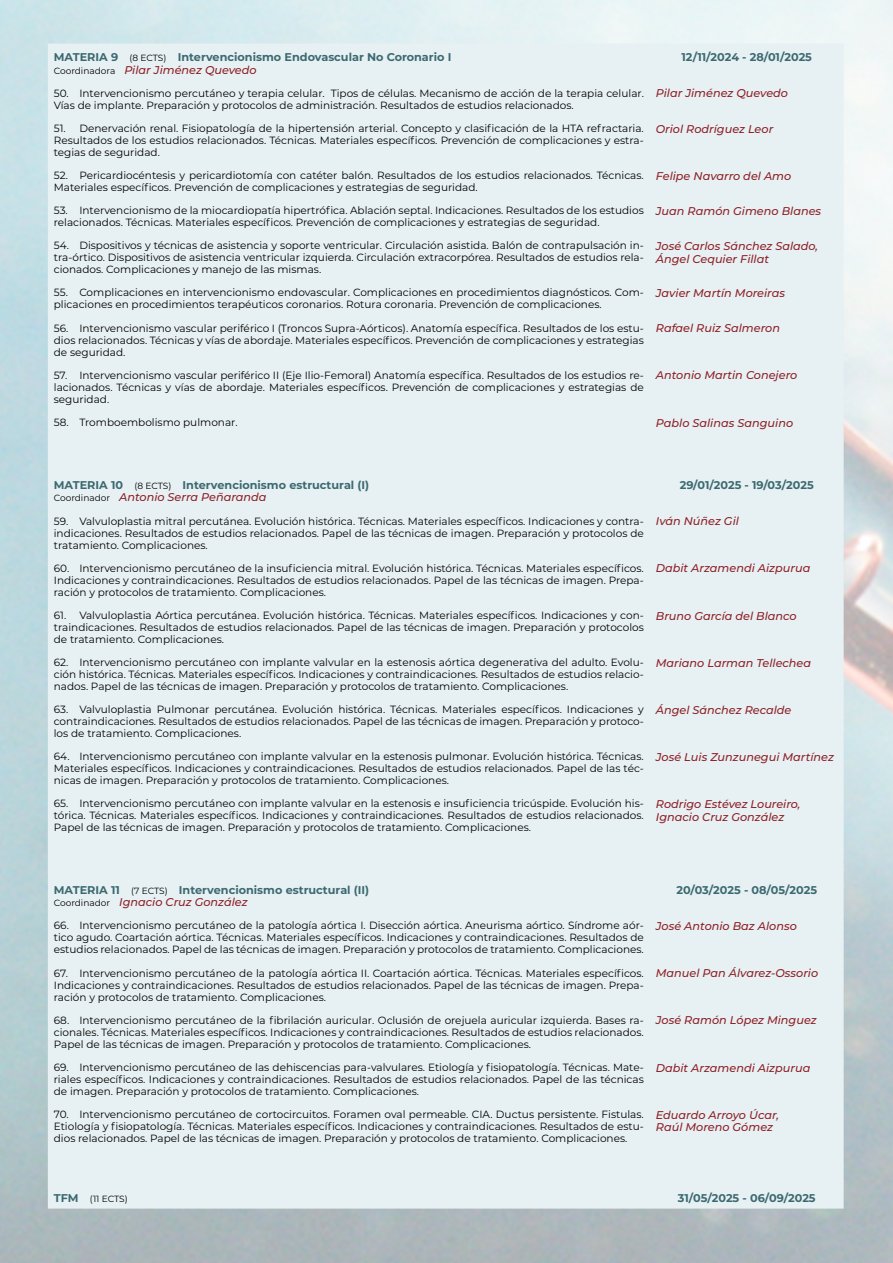
<style>
.page{position:relative;width:893px;height:1263px;background:#fff}
.page>*{position:absolute;margin:0;border:0;box-sizing:border-box;transform-origin:0 0}
.t1{font:italic 500 11.25px/12.8px "Montserrat";color:#8e2027}
.t2{font:700 11.25px/12.8px "Montserrat";color:#3c6971}
.t3{font:10.5px/12px "Montserrat";color:#000;text-align:justify}
.t4{font:9px "Montserrat";letter-spacing:-.005em;color:#000}
.s1{font-weight:400;font-size:9px;color:#000}
.s2{font-weight:500;font-style:italic;color:#8e2027}
.s3{font-weight:700;font-size:11.25px;color:#3c6971}
</style>
<div class="page">
<div style="left:48px;top:44px;width:796px;height:1164px;background:#e7f1f3"></div>
<p class="t2" style="left:54px;top:50px;width:399px">MATERIA 9 <span class="s1">(8 ECTS)</span> Intervencionismo Endovascular No Coronario I<br><span class="s1">Coordinadora</span> <span class="s2">Pilar Jiménez Quevedo</span></p>
<p class="t2" style="left:681px;top:50px;width:132px">12/11/2024 - 28/01/2025</p>
<p class="t3" style="left:54px;top:87px;width:591px">50. Intervencionismo percutáneo y terapia celular. Tipos de células. Mecanismo de acción de la terapia celular.<br>Vías de implante. Preparación y protocolos de administración. Resultados de estudios relacionados.</p>
<p class="t1" style="left:656px;top:87px;width:134px">Pilar Jiménez Quevedo</p>
<p class="t3" style="left:54px;top:122px;width:591px">51. Denervación renal. Fisiopatología de la hipertensión arterial. Concepto y clasificación de la HTA refractaria.<br>Resultados de los estudios relacionados. Técnicas. Materiales específicos. Prevención de complicaciones y estra&shy;tegias de seguridad.</p>
<p class="t1" style="left:656px;top:122px;width:119px">Oriol Rodríguez Leor</p>
<p class="t3" style="left:54px;top:169px;width:591px">52. Pericardiocéntesis y pericardiotomía con catéter balón. Resultados de los estudios relacionados. Técnicas.<br>Materiales específicos. Prevención de complicaciones y estrategias de seguridad.</p>
<p class="t1" style="left:656px;top:169px;width:137px">Felipe Navarro del Amo</p>
<p class="t3" style="left:54px;top:204px;width:591px">53. Intervencionismo de la miocardiopatía hipertrófica. Ablación septal. Indicaciones. Resultados de los estudios relacionados. Técnicas. Materiales específicos. Prevención de complicaciones y estrategias de seguridad.</p>
<p class="t1" style="left:656px;top:204px;width:167px">Juan Ramón Gimeno Blanes</p>
<p class="t3" style="left:54px;top:239px;width:591px">54. Dispositivos y técnicas de asistencia y soporte ventricular. Circulación asistida. Balón de contrapulsación in&shy;tra-órtico. Dispositivos de asistencia ventricular izquierda. Circulación extracorpórea. Resultados de estudios rela&shy;cionados. Complicaciones y manejo de las mismas.</p>
<p class="t1" style="left:656px;top:239px;width:164px">José Carlos Sánchez Salado,<br>Ángel Cequier Fillat</p>
<p class="t3" style="left:54px;top:286px;width:591px">55. Complicaciones en intervencionismo endovascular. Complicaciones en procedimientos diagnósticos. Com&shy;plicaciones en procedimientos terapéuticos coronarios. Rotura coronaria. Prevención de complicaciones.</p>
<p class="t1" style="left:656px;top:286px;width:131px">Javier Martín Moreiras</p>
<p class="t3" style="left:54px;top:321px;width:591px">56. Intervencionismo vascular periférico I (Troncos Supra-Aórticos). Anatomía específica. Resultados de los estu&shy;dios relacionados. Técnicas y vías de abordaje. Materiales específicos. Prevención de complicaciones y estrategias de seguridad.</p>
<p class="t1" style="left:656px;top:321px;width:126px">Rafael Ruiz Salmeron</p>
<p class="t3" style="left:54px;top:369px;width:591px">57. Intervencionismo vascular periférico II (Eje Ilio-Femoral) Anatomía específica. Resultados de los estudios re&shy;lacionados. Técnicas y vías de abordaje. Materiales específicos. Prevención de complicaciones y estrategias de seguridad.</p>
<p class="t1" style="left:656px;top:369px;width:143px">Antonio Martin Conejero</p>
<p class="t3" style="left:54px;top:416px;width:185px">58. Tromboembolismo pulmonar.</p>
<p class="t1" style="left:656px;top:416px;width:139px">Pablo Salinas Sanguino</p>
<p class="t2" style="left:54px;top:478px;width:317px">MATERIA 10 <span class="s1">(8 ECTS)</span> Intervencionismo estructural (I)<br><span class="s1">Coordinador</span> <span class="s2">Antonio Serra Peñaranda</span></p>
<p class="t2" style="left:680px;top:478px;width:136px">29/01/2025 - 19/03/2025</p>
<p class="t3" style="left:54px;top:514px;width:591px">59. Valvuloplastia mitral percutánea. Evolución histórica. Técnicas. Materiales específicos. Indicaciones y contra&shy;indicaciones. Resultados de estudios relacionados. Papel de las técnicas de imagen. Preparación y protocolos de tratamiento. Complicaciones.</p>
<p class="t1" style="left:656px;top:514px;width:85px">Iván Núñez Gil</p>
<p class="t3" style="left:54px;top:562px;width:591px">60. Intervencionismo percutáneo de la insuficiencia mitral. Evolución histórica. Técnicas. Materiales específicos.<br>Indicaciones y contraindicaciones. Resultados de estudios relacionados. Papel de las técnicas de imagen. Prepa&shy;ración y protocolos de tratamiento. Complicaciones.</p>
<p class="t1" style="left:656px;top:562px;width:156px">Dabit Arzamendi Aizpurua</p>
<p class="t3" style="left:54px;top:609px;width:592px">61. Valvuloplastia Aórtica percutánea. Evolución histórica. Técnicas. Materiales específicos. Indicaciones y con&shy;traindicaciones. Resultados de estudios relacionados. Papel de las técnicas de imagen. Preparación y protocolos de tratamiento. Complicaciones.</p>
<p class="t1" style="left:656px;top:609px;width:142px">Bruno García del Blanco</p>
<p class="t3" style="left:54px;top:656px;width:592px">62. Intervencionismo percutáneo con implante valvular en la estenosis aórtica degenerativa del adulto. Evolu&shy;ción histórica. Técnicas. Materiales específicos. Indicaciones y contraindicaciones. Resultados de estudios relacio&shy;nados. Papel de las técnicas de imagen. Preparación y protocolos de tratamiento. Complicaciones.</p>
<p class="t1" style="left:656px;top:656px;width:157px">Mariano Larman Tellechea</p>
<p class="t3" style="left:54px;top:703px;width:591px">63. Valvuloplastia Pulmonar percutánea. Evolución histórica. Técnicas. Materiales específicos. Indicaciones y contraindicaciones. Resultados de estudios relacionados. Papel de las técnicas de imagen. Preparación y protoco&shy;los de tratamiento. Complicaciones.</p>
<p class="t1" style="left:656px;top:703px;width:137px">Ángel Sánchez Recalde</p>
<p class="t3" style="left:54px;top:750px;width:591px">64. Intervencionismo percutáneo con implante valvular en la estenosis pulmonar. Evolución histórica. Técnicas.<br>Materiales específicos. Indicaciones y contraindicaciones. Resultados de estudios relacionados. Papel de las téc&shy;nicas de imagen. Preparación y protocolos de tratamiento. Complicaciones.</p>
<p class="t1" style="left:656px;top:750px;width:180px">José Luis Zunzunegui Martínez</p>
<p class="t3" style="left:54px;top:797px;width:591px">65. Intervencionismo percutáneo con implante valvular en la estenosis e insuficiencia tricúspide. Evolución his&shy;tórica. Técnicas. Materiales específicos. Indicaciones y contraindicaciones. Resultados de estudios relacionados.<br>Papel de las técnicas de imagen. Preparación y protocolos de tratamiento. Complicaciones.</p>
<p class="t1" style="left:656px;top:797px;width:146px">Rodrigo Estévez Loureiro,<br>Ignacio Cruz González</p>
<p class="t2" style="left:54px;top:883px;width:317px">MATERIA 11 <span class="s1">(7 ECTS)</span> Intervencionismo estructural (II)<br><span class="s1">Coordinador</span> <span class="s2">Ignacio Cruz González</span></p>
<p class="t2" style="left:676px;top:883px;width:142px">20/03/2025 - 08/05/2025</p>
<p class="t3" style="left:54px;top:919px;width:592px">66. Intervencionismo percutáneo de la patología aórtica I. Disección aórtica. Aneurisma aórtico. Síndrome aór&shy;tico agudo. Coartación aórtica. Técnicas. Materiales específicos. Indicaciones y contraindicaciones. Resultados de estudios relacionados. Papel de las técnicas de imagen. Preparación y protocolos de tratamiento. Complicaciones.</p>
<p class="t1" style="left:656px;top:919px;width:142px">José Antonio Baz Alonso</p>
<p class="t3" style="left:54px;top:966px;width:591px">67. Intervencionismo percutáneo de la patología aórtica II. Coartación aórtica. Técnicas. Materiales específicos.<br>Indicaciones y contraindicaciones. Resultados de estudios relacionados. Papel de las técnicas de imagen. Prepa&shy;ración y protocolos de tratamiento. Complicaciones.</p>
<p class="t1" style="left:656px;top:966px;width:164px">Manuel Pan Álvarez-Ossorio</p>
<p class="t3" style="left:54px;top:1013px;width:591px">68. Intervencionismo percutáneo de la fibrilación auricular. Oclusión de orejuela auricular izquierda. Bases ra&shy;cionales. Técnicas. Materiales específicos. Indicaciones y contraindicaciones. Resultados de estudios relacionados.<br>Papel de las técnicas de imagen. Preparación y protocolos de tratamiento. Complicaciones.</p>
<p class="t1" style="left:656px;top:1014px;width:162px">José Ramón López Minguez</p>
<p class="t3" style="left:54px;top:1061px;width:591px">69. Intervencionismo percutáneo de las dehiscencias para-valvulares. Etiología y fisiopatología. Técnicas. Mate&shy;riales específicos. Indicaciones y contraindicaciones. Resultados de estudios relacionados. Papel de las técnicas de imagen. Preparación y protocolos de tratamiento. Complicaciones.</p>
<p class="t1" style="left:656px;top:1061px;width:156px">Dabit Arzamendi Aizpurua</p>
<p class="t3" style="left:54px;top:1108px;width:591px">70. Intervencionismo percutáneo de cortocircuitos. Foramen oval permeable. CIA. Ductus persistente. Fistulas.<br>Etiología y fisiopatología. Técnicas. Materiales específicos. Indicaciones y contraindicaciones. Resultados de estu&shy;dios relacionados. Papel de las técnicas de imagen. Preparación y protocolos de tratamiento. Complicaciones.</p>
<p class="t1" style="left:656px;top:1108px;width:125px">Eduardo Arroyo Úcar,<br>Raúl Moreno Gómez</p>
<p class="t4" style="left:54px;top:1192px;width:75px"><span class="s3">TFM</span> (11 ECTS)</p>
<p class="t2" style="left:678px;top:1191px;width:139px">31/05/2025 - 06/09/2025</p>
</div>
